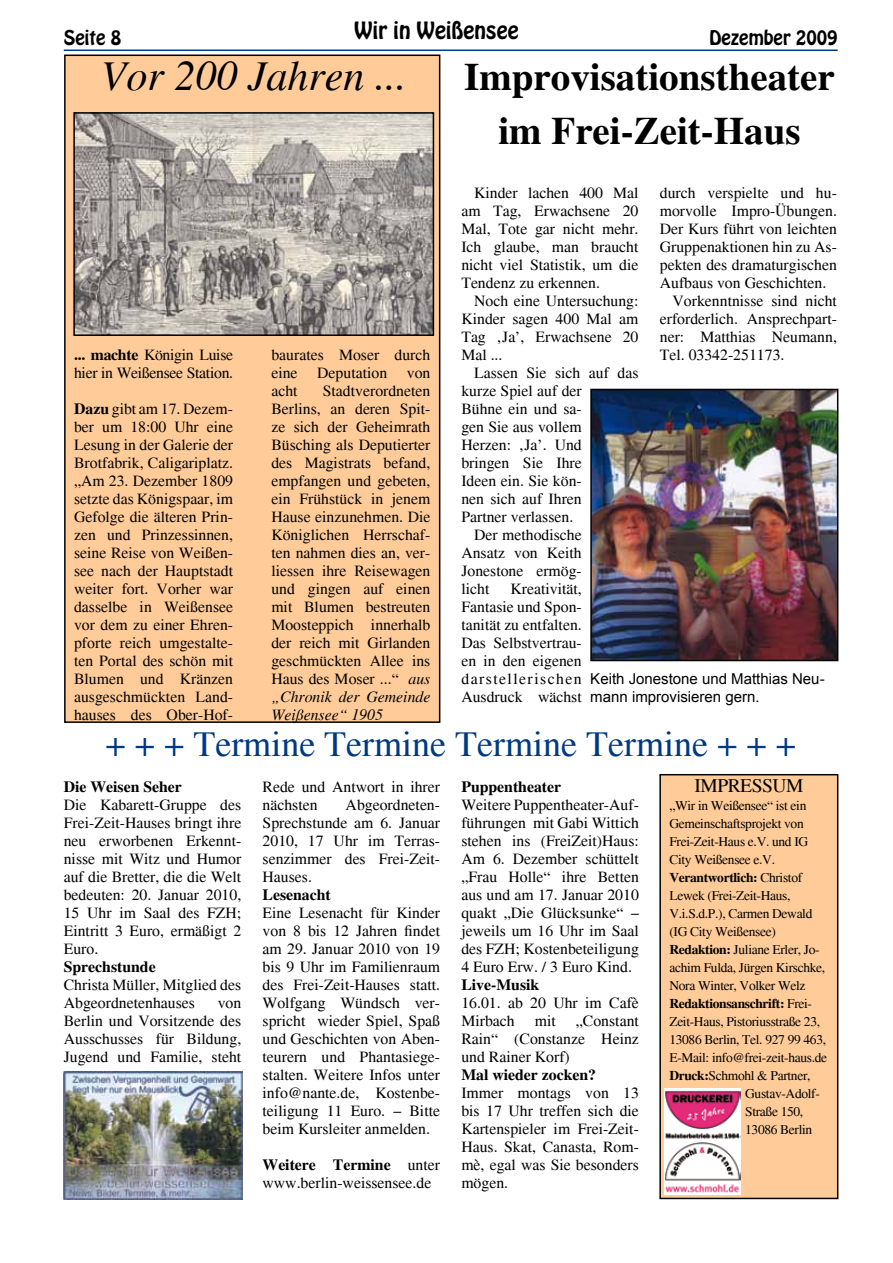
<style>
.page{position:relative;width:893px;height:1263px;background:#fff}
.page>*{position:absolute;margin:0;border:0;box-sizing:border-box;transform-origin:0 0}
.t1{font:italic 42px "Times";color:#000}
.t2{font:700 39px/54px "Times";color:#000;text-align:center}
.t3{font:36px "Times";color:#003882}
.t4{font:21px "Hobo Std";color:#000}
.t5{font:19.5px "Times";letter-spacing:-.025em;color:#000}
.t6{font:18px "Hobo Std";color:#000}
.t7{font:15.75px/18px "Times";color:#000;text-align:justify}
.t8{font:700 15.75px "Times";color:#000}
.t9{font:15.75px/18px "Times";letter-spacing:-.02em;color:#000}
.t10{font:15px/18px "Arial";color:#000}
.t11{font:13.5px "Times";letter-spacing:-.025em;color:#000}
.t12{font:700 13.5px "Times";letter-spacing:-.025em;color:#000}
.s1{font-weight:700}
.s2{font-style:italic}
.s3{font-weight:400}
</style>
<div class="page">
<hr style="left:64px;top:50px;width:774px;height:1px;background:#003882">
<div style="left:660px;top:775px;width:178px;height:423px;background:#fc9"></div>
<div style="left:659px;top:774px;width:179px;height:425px;border:2px solid #000"></div>
<img style="left:664px;top:1088px;width:77px;height:106px">
<img style="left:64px;top:1071px;width:178px;height:128px">
<div style="left:65px;top:55px;width:375px;height:667px;background:#fc9"></div>
<div style="left:64px;top:55px;width:376px;height:668px;border:2px solid #000"></div>
<img style="left:76px;top:115px;width:355px;height:218px">
<div style="left:73px;top:112px;width:361px;height:224px;border:2px solid #000"></div>
<img style="left:593px;top:392px;width:242px;height:266px">
<div style="left:590px;top:389px;width:248px;height:272px;border:2px solid #000"></div>
<h3 class="t4" style="left:355px;top:16px;width:166px">Wir in Weißensee</h3>
<p class="t6" style="left:64px;top:25px;width:59px">Seite 8</p>
<p class="t6" style="left:709px;top:25px;width:130px">Dezember 2009</p>
<h1 class="t1" style="left:101px;top:53px;width:307px">Vor 200 Jahren ...</h1>
<h2 class="t2" style="left:464px;top:50px;width:372px">Improvisationstheater im Frei-Zeit-Haus</h2>
<p class="t9" style="left:74px;top:346px;width:161px"><span class="s1">... machte</span> Königin Luise hier in Weißensee Station.</p>
<p class="t7" style="left:74px;top:400px;width:161px"><span class="s1">Dazu</span> gibt am 17. Dezem&shy;ber um 18:00 Uhr eine Lesung in der Galerie der Brotfabrik, Caligariplatz. „Am 23. Dezember 1809 setzte das Königspaar, im Gefolge die älteren Prin&shy;zen und Prinzessinnen, seine Reise von Weißen&shy;see nach der Hauptstadt weiter fort. Vorher war dasselbe in Weißensee vor dem zu einer Ehren&shy;pforte reich umgestalte&shy;ten Portal des schön mit Blumen und Kränzen ausgeschmückten Land&shy;hauses des Ober-Hof-</p>
<p class="t7" style="left:271px;top:346px;width:161px">baurates Moser durch eine Deputation von acht</p>
<p class="t7" style="left:271px;top:382px;width:161px;text-indent:51px">Stadtverordneten Berlins, an deren Spit&shy;ze sich der Geheimrath Büsching als Deputierter des Magistrats befand, empfangen und gebeten, ein Frühstück in jenem Hause einzunehmen. Die Königlichen Herrschaf&shy;ten nahmen dies an, ver&shy;liessen ihre Reisewagen und gingen auf einen mit Blumen bestreuten Moosteppich innerhalb der reich mit Girlanden geschmückten Allee ins Haus des Moser ...“ <span class="s2">aus „Chronik der Gemeinde Weißensee“ 1905</span></p>
<p class="t7" style="left:461px;top:184px;width:179px;text-indent:13px">Kinder lachen 400 Mal am Tag, Erwachsene 20<br>Mal, Tote gar nicht mehr.<br>Ich glaube, man braucht nicht viel Statistik, um die Tendenz zu erkennen.</p>
<p class="t7" style="left:461px;top:292px;width:179px;text-indent:13px">Noch eine Untersuchung:<br>Kinder sagen 400 Mal am Tag ‚Ja’, Erwachsene 20<br>Mal ...</p>
<p class="t7" style="left:474px;top:364px;width:166px">Lassen Sie sich auf das</p>
<p class="t7" style="left:461px;top:382px;width:122px">kurze Spiel auf der</p>
<p class="t7" style="left:461px;top:400px;width:122px">Bühne ein und sa-</p>
<p class="t7" style="left:461px;top:418px;width:122px">gen Sie aus vollem</p>
<p class="t7" style="left:461px;top:436px;width:122px">Herzen: ‚Ja’. Und</p>
<p class="t7" style="left:461px;top:454px;width:122px">bringen Sie Ihre</p>
<p class="t7" style="left:461px;top:472px;width:122px">Ideen ein. Sie kön-</p>
<p class="t7" style="left:461px;top:490px;width:122px">nen sich auf Ihren</p>
<p class="t7" style="left:461px;top:508px;width:113px">Partner verlassen.</p>
<p class="t7" style="left:474px;top:526px;width:109px">Der methodische</p>
<p class="t7" style="left:461px;top:544px;width:122px">Ansatz von Keith</p>
<p class="t7" style="left:461px;top:562px;width:122px">Jonestone ermög-</p>
<p class="t7" style="left:461px;top:580px;width:30px">licht</p>
<p class="t7" style="left:660px;top:184px;width:179px">durch verspielte und hu-</p>
<p class="t7" style="left:660px;top:202px;width:179px">morvolle Impro-Übungen.</p>
<p class="t7" style="left:660px;top:220px;width:179px">Der Kurs führt von leichten</p>
<p class="t7" style="left:660px;top:238px;width:179px">Gruppenaktionen hin zu As-</p>
<p class="t7" style="left:660px;top:256px;width:179px">pekten des dramaturgischen</p>
<p class="t7" style="left:660px;top:274px;width:168px">Aufbaus von Geschichten.</p>
<p class="t7" style="left:672px;top:292px;width:166px">Vorkenntnisse sind nicht</p>
<p class="t7" style="left:660px;top:310px;width:179px">erforderlich. Ansprechpart-</p>
<p class="t7" style="left:660px;top:328px;width:179px">ner: Matthias Neumann,</p>
<p class="t7" style="left:660px;top:346px;width:126px">Tel. 03342-251173.</p>
<p class="t7" style="left:461px;top:580px;width:122px;text-indent:49px">Kreativität, Fantasie und Spon&shy;tanität zu entfalten.<br>Das Selbstvertrau&shy;en in den eigenen darstellerischen Ausdruck wächst</p>
<p class="t10" style="left:590px;top:670px;width:236px">Keith Jonestone und Matthias Neu&shy;mann improvisieren gern.</p>
<h3 class="t3" style="left:105px;top:724px;width:692px">+ + + Termine Termine Termine Termine + + +</h3>
<p class="t8" style="left:64px;top:777px;width:120px">Die Weisen Seher</p>
<p class="t7" style="left:64px;top:796px;width:179px">Die Kabarett-Gruppe des Frei-Zeit-Hauses bringt ihre neu erworbenen Erkennt&shy;nisse mit Witz und Humor auf die Bretter, die die Welt bedeuten: 20. Januar 2010, 15 Uhr im Saal des FZH; Eintritt 3 Euro, ermäßigt 2<br>Euro.</p>
<p class="t8" style="left:64px;top:957px;width:93px">Sprechstunde</p>
<p class="t7" style="left:64px;top:976px;width:179px">Christa Müller, Mitglied des<br>Abgeordnetenhauses</p>
<p class="t5" style="left:694px;top:775px;width:110px">IMPRESSUM</p>
<p class="t11" style="left:669px;top:798px;width:139px">„Wir in Weißensee“ ist ein</p>
<p class="t11" style="left:669px;top:816px;width:136px">Gemeinschaftsprojekt von</p>
<p class="t11" style="left:669px;top:834px;width:140px">Frei-Zeit-Haus e.V. und IG</p>
<p class="t11" style="left:669px;top:852px;width:107px">City Weißensee e.V.</p>
<p class="t12" style="left:669px;top:870px;width:134px">Verantwortlich: <span class="s3">Christof</span></p>
<p class="t11" style="left:669px;top:888px;width:123px">Lewek (Frei-Zeit-Haus,</p>
<p class="t11" style="left:669px;top:906px;width:145px">V.i.S.d.P.), Carmen Dewald</p>
<p class="t11" style="left:669px;top:924px;width:108px">(IG City Weißensee)</p>
<p class="t11" style="left:669px;top:942px;width:152px"><span class="s1">Redaktion:</span> Juliane Erler, Jo-</p>
<p class="t11" style="left:669px;top:960px;width:157px">achim Fulda, Jürgen Kirschke,</p>
<p class="t11" style="left:669px;top:978px;width:138px">Nora Winter, Volker Welz</p>
<p class="t12" style="left:669px;top:995px;width:144px">Redaktionsanschrift: <span class="s3">Frei-</span></p>
<p class="t11" style="left:669px;top:1014px;width:152px">Zeit-Haus, Pistoriusstraße 23,</p>
<p class="t11" style="left:669px;top:1032px;width:158px">13086 Berlin, Tel. 927 99 463,</p>
<p class="t11" style="left:669px;top:1050px;width:159px">E-Mail: info@frei-zeit-haus.de</p>
<p class="t11" style="left:669px;top:1068px;width:143px"><span class="s1">Druck:</span>Schmohl &amp; Partner,</p>
<p class="t11" style="left:745px;top:1086px;width:76px">Gustav-Adolf-</p>
<p class="t11" style="left:745px;top:1104px;width:60px">Straße 150,</p>
<p class="t11" style="left:745px;top:1122px;width:69px">13086 Berlin</p>
<p class="t7" style="left:263px;top:778px;width:179px">Rede und Antwort in ihrer nächsten</p>
<p class="t8" style="left:461px;top:778px;width:101px">Puppentheater</p>
<p class="t7" style="left:461px;top:796px;width:179px">Weitere Puppentheater-Auf&shy;führungen mit Gabi Wittich stehen ins (FreiZeit)Haus:<br>Am 6. Dezember schüttelt „Frau Holle“ ihre Betten aus und am 17. Januar 2010 quakt „Die Glücksunke“ – jeweils um 16 Uhr im Saal des FZH; Kostenbeteiligung 4 Euro Erw. / 3 Euro Kind.</p>
<p class="t8" style="left:461px;top:976px;width:79px">Live-Musik</p>
<p class="t7" style="left:461px;top:994px;width:179px">16.01. ab 20 Uhr im Cafè<br>Mirbach</p>
<p class="t7" style="left:263px;top:796px;width:179px;text-indent:83px">Abgeordneten-Sprechstunde am 6. Januar 2010, 17 Uhr im Terras&shy;senzimmer des Frei-Zeit-Hauses.</p>
<p class="t8" style="left:263px;top:886px;width:70px">Lesenacht</p>
<p class="t7" style="left:263px;top:904px;width:179px">Eine Lesenacht für Kinder von 8 bis 12 Jahren findet am 29. Januar 2010 von 19 bis 9 Uhr im Familienraum des Frei-Zeit-Hauses statt.<br>Wolfgang Wündsch ver&shy;spricht wieder Spiel, Spaß und Geschichten von Aben&shy;teurern und Phantasiege&shy;stalten. Weitere Infos unter info@nante.de, Kostenbe&shy;teiligung 11 Euro. – Bitte beim Kursleiter anmelden.</p>
<p class="t7" style="left:263px;top:1156px;width:179px"><span class="s1">Weitere Termine</span> unter www.berlin-weissensee.de</p>
<p class="t7" style="left:64px;top:994px;width:179px;text-indent:154px">von Berlin und Vorsitzende des Ausschusses für Bildung, Jugend und Familie, steht</p>
<p class="t7" style="left:535px;top:1012px;width:23px">mit</p>
<p class="t7" style="left:461px;top:1012px;width:179px;text-indent:115px">„Constant Rain“ (Constanze Heinz und Rainer Korf)</p>
<p class="t8" style="left:461px;top:1066px;width:136px">Mal wieder zocken?</p>
<p class="t7" style="left:461px;top:1084px;width:179px">Immer montags von 13 bis 17 Uhr treffen sich die Kartenspieler im Frei-Zeit-Haus. Skat, Canasta, Rom&shy;mè, egal was Sie besonders mögen.</p>
</div>
